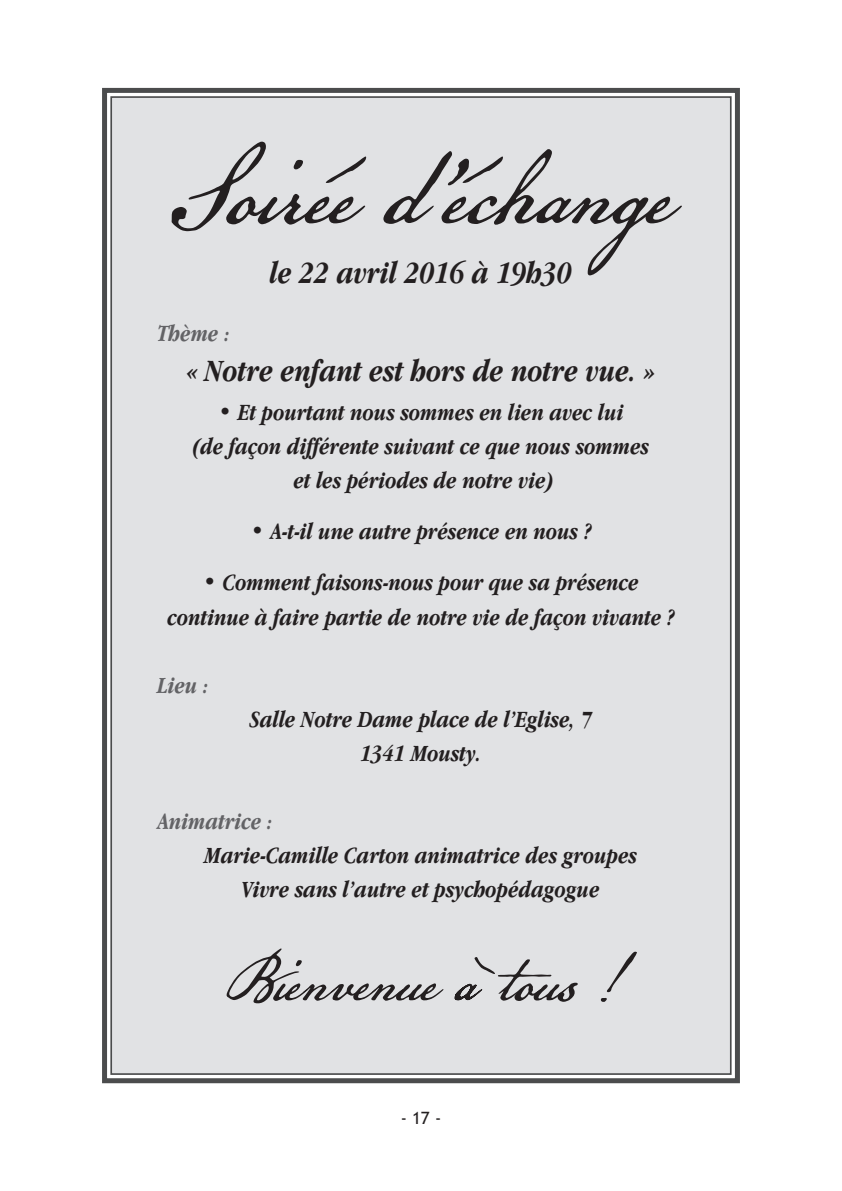
<style>
.page{position:relative;width:842px;height:1191px;background:#fff}
.page>*{position:absolute;margin:0;border:0;box-sizing:border-box;transform-origin:0 0}
.t1{font:120px "American Scribe";color:#231f20}
.t2{font:76px "American Scribe";color:#231f20}
.t3{font:italic 700 32px "Apple Garamond";color:#231f20}
.t4{font:italic 700 24px/34px "Apple Garamond";color:#231f20;text-align:center}
.t5{font:italic 700 24px "Apple Garamond";color:#636366}
.t6{font:17px "Trebuchet MS";color:#231f20}
</style>
<div class="page">
<div style="left:112px;top:98px;width:618px;height:975px;background:#e1e2e4"></div>
<div style="left:102px;top:88px;width:638px;height:995px;border:5px solid #4b4c4d"></div>
<h1 class="t1" style="left:171px;top:109px;width:502px">Soirée d’échange</h1>
<h3 class="t3" style="left:270px;top:260px;width:304px">le 22 avril 2016 à 19h30</h3>
<p class="t5" style="left:157px;top:324px;width:75px">Thème :</p>
<h3 class="t3" style="left:186px;top:358px;width:470px">« Notre enfant est hors de notre vue. »</h3>
<p class="t4" style="left:192px;top:397px;width:458px">• Et pourtant nous sommes en lien avec lui<br>(de façon différente suivant ce que nous sommes et les périodes de notre vie)</p>
<p class="t4" style="left:251px;top:517px;width:342px">• A-t-il une autre présence en nous ?</p>
<p class="t4" style="left:167px;top:568px;width:508px">• Comment faisons-nous pour que sa présence continue à faire partie de notre vie de façon vivante ?</p>
<p class="t5" style="left:157px;top:675px;width:53px">Lieu :</p>
<p class="t4" style="left:250px;top:704px;width:344px">Salle Notre Dame place de l’Eglise, 7<br>1341 Mousty.</p>
<p class="t5" style="left:157px;top:811px;width:117px">Animatrice :</p>
<p class="t4" style="left:205px;top:840px;width:434px">Marie-Camille Carton animatrice des groupes<br>Vivre sans l’autre et psychopédagogue</p>
<h2 class="t2" style="left:223px;top:928px;width:397px">Bienvenue à tous !</h2>
<p class="t6" style="left:401px;top:1111px;width:42px">- 17 -</p>
</div>
